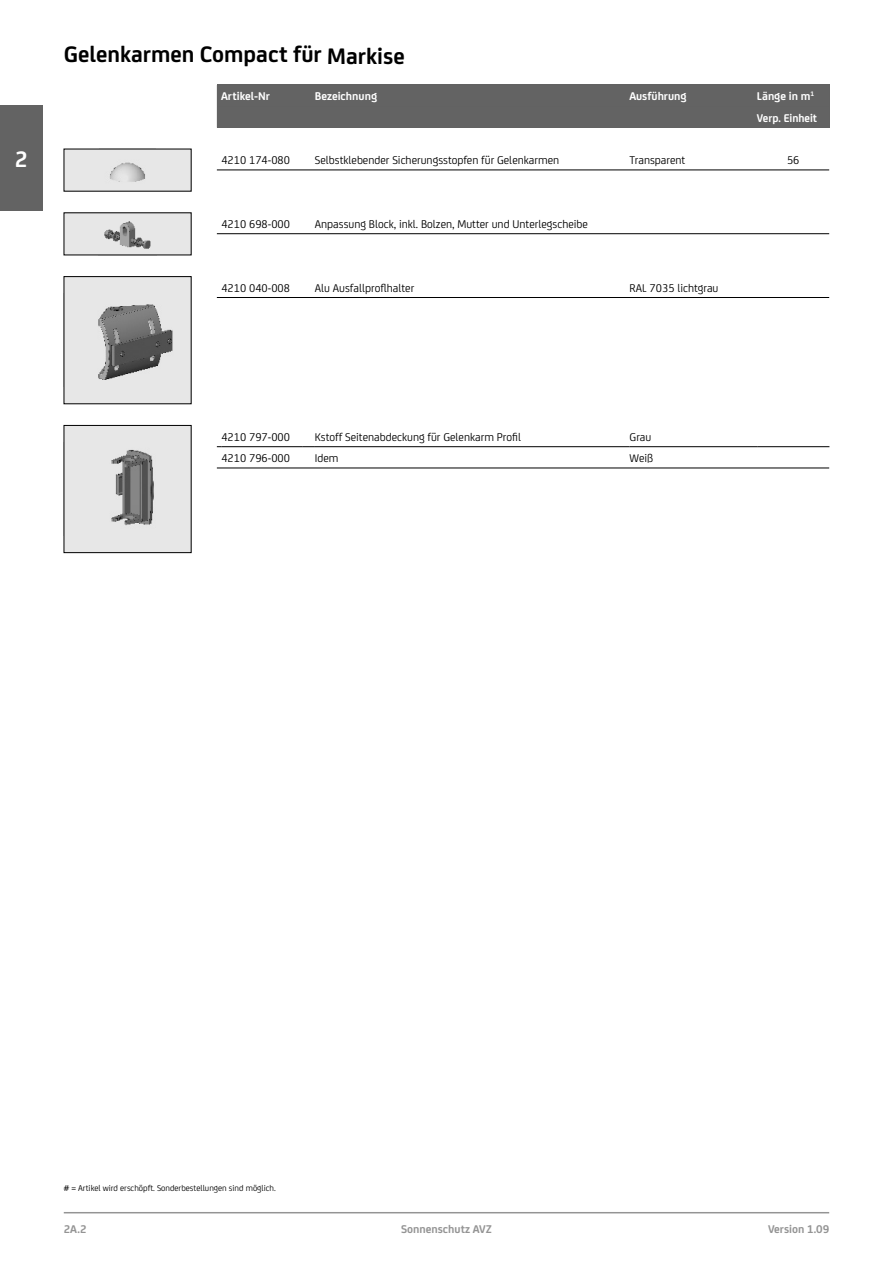
<style>
.page{position:relative;width:893px;height:1263px;background:#fff}
.page>*{position:absolute;margin:0;border:0;box-sizing:border-box;transform-origin:0 0}
.t1{font:700 24px "FS Joey";color:#000}
.t2{font:700 24px "FS Joey";color:#fff}
.t3{font:12px "FS Joey";color:#000}
.t4{font:700 12px/21.3px "FS Joey";color:#fff}
.t5{font:700 12px "FS Joey";color:#949494}
.t6{font:9px "FS Joey";color:#000}
</style>
<div class="page">
<div style="left:0;top:105px;width:43px;height:105px;background:#636363"></div>
<hr style="left:64px;top:1212px;width:765px;height:1px;background:#949494">
<div style="left:217px;top:84px;width:612px;height:44px;background:#626262"></div>
<hr style="left:217px;top:170px;width:612px;height:1px;background:#000">
<div style="left:64px;top:149px;width:127px;height:42px;background:#e7e7e7"></div>
<img style="left:110px;top:162px;width:35px;height:20px">
<hr style="left:217px;top:233px;width:612px;height:1px;background:#000">
<div style="left:64px;top:213px;width:127px;height:42px;background:#e7e7e7"></div>
<img style="left:104px;top:221px;width:47px;height:28px">
<hr style="left:217px;top:297px;width:612px;height:1px;background:#000">
<div style="left:64px;top:277px;width:127px;height:127px;background:#e7e7e7"></div>
<img style="left:98px;top:304px;width:75px;height:76px">
<hr style="left:217px;top:468px;width:612px;height:1px;background:#000">
<hr style="left:221px;top:446px;width:81px;height:1px;background:#000">
<svg style="left:302px;top:446px;width:13px;height:1px"></svg>
<hr style="left:315px;top:446px;width:315px;height:1px;background:#000">
<hr style="left:630px;top:446px;width:127px;height:1px;background:#000">
<hr style="left:757px;top:446px;width:72px;height:1px;background:#000">
<div style="left:64px;top:425px;width:127px;height:128px;background:#e7e7e7"></div>
<img style="left:111px;top:449px;width:43px;height:77px">
<div style="left:64px;top:425px;width:127px;height:128px;border:1px solid #000"></div>
<h1 class="t2" style="left:15px;top:141px;width:14px">2</h1>
<h1 class="t1" style="left:64px;top:36px;width:343px">Gelenkarmen Compact für Markise</h1>
<p class="t4" style="left:221px;top:85px;width:50px">Artikel-Nr</p>
<p class="t4" style="left:315px;top:85px;width:64px">Bezeichnung</p>
<p class="t4" style="left:629px;top:85px;width:59px">Ausführung</p>
<p class="t4" style="left:757px;top:85px;width:62px">Länge in m<sup>1<br></sup>Verp. Einheit</p>
<p class="t3" style="left:221px;top:152px;width:70px">4210 174-080</p>
<p class="t3" style="left:315px;top:152px;width:246px">Selbstklebender Sicherungsstopfen für Gelenkarmen</p>
<p class="t3" style="left:630px;top:152px;width:57px">Transparent</p>
<p class="t3" style="left:787px;top:152px;width:14px">56</p>
<p class="t3" style="left:221px;top:215px;width:70px">4210 698-000</p>
<p class="t3" style="left:315px;top:215px;width:275px">Anpassung Block, inkl. Bolzen, Mutter und Unterlegscheibe</p>
<p class="t3" style="left:221px;top:279px;width:70px">4210 040-008</p>
<p class="t3" style="left:315px;top:279px;width:101px">Alu Ausfallproflhalter</p>
<p class="t3" style="left:630px;top:279px;width:90px">RAL 7035 lichtgrau</p>
<p class="t3" style="left:221px;top:428px;width:70px">4210 797-000</p>
<p class="t3" style="left:315px;top:428px;width:208px">Kstoff Seitenabdeckung für Gelenkarm Profil</p>
<p class="t3" style="left:630px;top:428px;width:23px">Grau</p>
<p class="t3" style="left:221px;top:450px;width:70px">4210 796-000</p>
<p class="t3" style="left:315px;top:450px;width:25px">Idem</p>
<p class="t3" style="left:630px;top:450px;width:25px">Weiß</p>
<p class="t6" style="left:64px;top:1181px;width:214px"># = Artikel wird erschöpft. Sonderbestellungen sind möglich.</p>
<p class="t5" style="left:64px;top:1220px;width:24px">2A.2</p>
<p class="t5" style="left:401px;top:1220px;width:92px">Sonnenschutz AVZ</p>
<p class="t5" style="left:768px;top:1220px;width:63px">Version 1.09</p>
</div>
